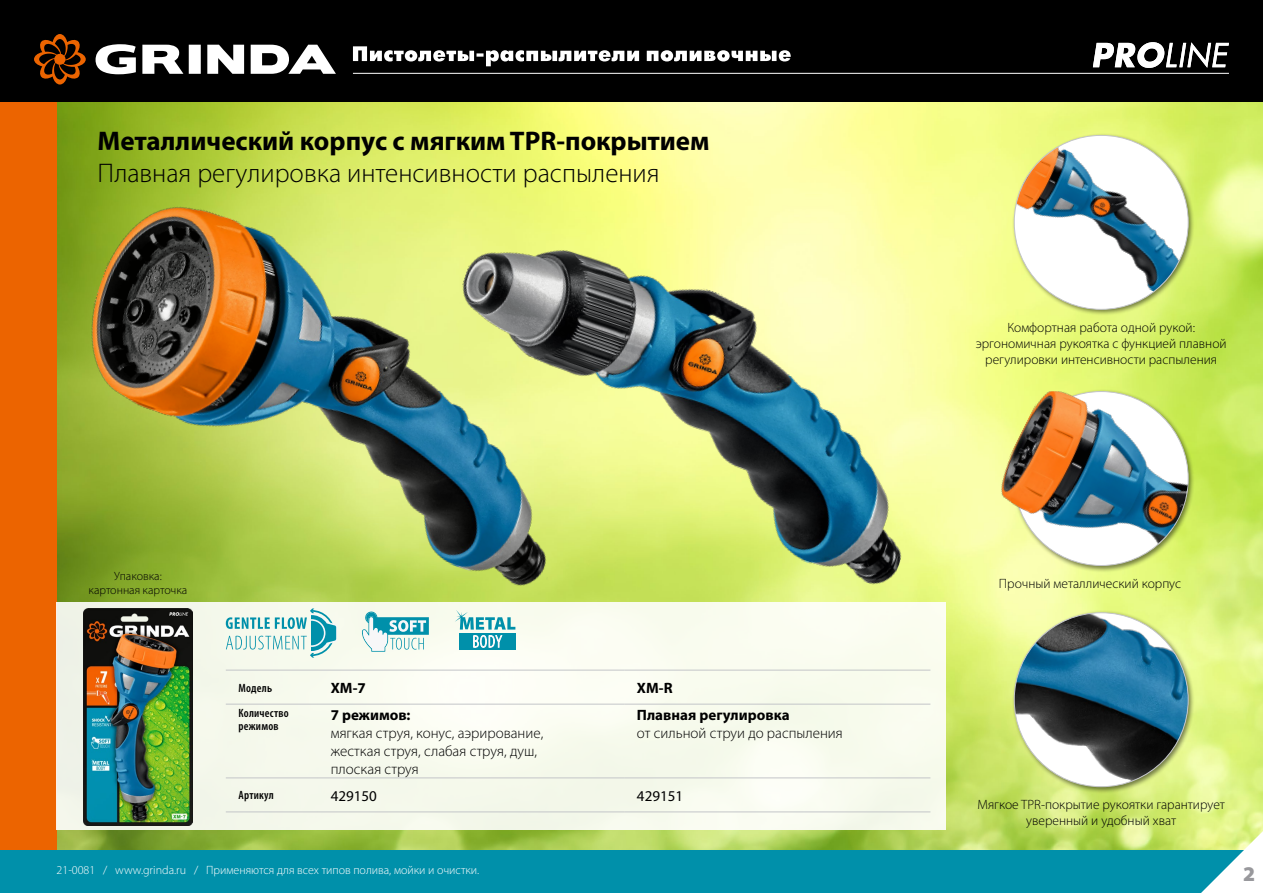
<style>
.page{position:relative;width:1263px;height:893px;background:#fff}
.page>*{position:absolute;margin:0;border:0;box-sizing:border-box;transform-origin:0 0}
.t1{font:300 27px "Myriad Pro";color:#000}
.t2{font:700 27px "Myriad Pro";color:#000}
.t3{font:900 21px "Myriad Pro";color:#98989c}
.t4{font:300 15px/18px "Myriad Pro";color:#000}
.t5{font:700 15px "Myriad Pro";color:#000}
.t6{font:15px "Myriad Pro";color:#000}
.t7{font:300 13.5px/16.2px "Myriad Pro";color:#000;text-align:center}
.t8{font:300 12px "Myriad Pro";color:#fff}
.t9{font:600 condensed 12px/12.8px "Myriad Pro";letter-spacing:.02em;color:#000}
.t10{font:300 12px/14.4px "Myriad Pro";color:#000;text-align:center}
</style>
<div class="page">
<img style="left:57px;top:102px;width:1206px;height:748px">
<div style="left:0;top:102px;width:57px;height:791px;background:#ec6400"></div>
<div style="left:0;top:0;width:1263px;height:102px;background:#000"></div>
<svg style="left:96px;top:44px;width:240px;height:30px"></svg>
<svg style="left:34px;top:34px;width:52px;height:51px"></svg>
<div style="left:0;top:850px;width:1263px;height:43px;background:#0090aa"></div>
<svg style="left:1093px;top:42px;width:136px;height:26px"></svg>
<hr style="left:353px;top:73px;width:876px;height:1px;background:#fff">
<svg style="left:353px;top:46px;width:438px;height:20px"></svg>
<div style="left:57px;top:602px;width:889px;height:228px;background:#f8fbed"></div>
<hr style="left:226px;top:704px;width:92px;height:1px;background:#c3c5c8">
<hr style="left:318px;top:704px;width:306px;height:1px;background:#c3c5c8">
<hr style="left:624px;top:704px;width:306px;height:1px;background:#c3c5c8">
<hr style="left:226px;top:778px;width:92px;height:1px;background:#c3c5c8">
<hr style="left:318px;top:778px;width:306px;height:1px;background:#c3c5c8">
<hr style="left:624px;top:778px;width:306px;height:1px;background:#c3c5c8">
<hr style="left:226px;top:670px;width:92px;height:1px;background:#c3c5c8">
<hr style="left:318px;top:670px;width:306px;height:1px;background:#c3c5c8">
<hr style="left:624px;top:670px;width:306px;height:1px;background:#c3c5c8">
<hr style="left:226px;top:812px;width:92px;height:1px;background:#c3c5c8">
<hr style="left:318px;top:812px;width:306px;height:1px;background:#c3c5c8">
<hr style="left:624px;top:812px;width:306px;height:1px;background:#c3c5c8">
<svg style="left:1201px;top:831px;width:62px;height:62px"></svg>
<div style="left:459px;top:633px;width:57px;height:16px;background:#0090aa"></div>
<svg style="left:455px;top:610px;width:60px;height:38px"></svg>
<svg style="left:362px;top:611px;width:67px;height:41px"></svg>
<div style="left:1012px;top:610px;width:183px;height:184px;background:#000;opacity:.5"></div>
<img style="left:1014px;top:613px;width:174px;height:174px;border-radius:87px">
<div style="left:1012px;top:133px;width:183px;height:183px;background:#000;opacity:.5"></div>
<div style="left:1014px;top:135px;width:174px;height:174px;background:#fff;border-radius:50%"></div>
<img style="left:1014px;top:146px;width:174px;height:146px">
<div style="left:1012px;top:389px;width:183px;height:183px;background:#000;opacity:.5"></div>
<img style="left:1000px;top:391px;width:190px;height:174px">
<img style="left:57px;top:186px;width:567px;height:409px">
<img style="left:413px;top:215px;width:549px;height:375px">
<img style="left:84px;top:608px;width:108px;height:217px">
<svg style="left:226px;top:608px;width:110px;height:50px"></svg>
<h1 class="t2" style="left:97px;top:123px;width:614px">Металлический корпус с мягким TPR-покрытием</h1>
<h1 class="t1" style="left:97px;top:157px;width:563px">Плавная регулировка интенсивности распыления</h1>
<p class="t10" style="left:88px;top:569px;width:100px">Упаковка: картонная карточка</p>
<p class="t9" style="left:239px;top:681px;width:35px">Модель</p>
<p class="t5" style="left:331px;top:678px;width:37px">XM-7</p>
<p class="t5" style="left:637px;top:678px;width:37px">XM-R</p>
<p class="t9" style="left:239px;top:707px;width:52px">Количество режимов</p>
<p class="t5" style="left:331px;top:705px;width:81px">7 режимов:</p>
<p class="t4" style="left:331px;top:723px;width:214px">мягкая струя, конус, аэрирование, жесткая струя, слабая струя, душ, плоская струя</p>
<p class="t5" style="left:637px;top:705px;width:154px">Плавная регулировка</p>
<p class="t4" style="left:637px;top:723px;width:207px">от сильной струи до распыления</p>
<p class="t9" style="left:239px;top:789px;width:37px">Артикул</p>
<p class="t6" style="left:331px;top:786px;width:48px">429150</p>
<p class="t6" style="left:637px;top:786px;width:48px">429151</p>
<p class="t8" style="left:57px;top:862px;width:424px">21-0081 / www.grinda.ru / Применяются для всех типов полива, мойки и очистки.</p>
<p class="t7" style="left:976px;top:319px;width:252px">Комфортная работа одной рукой: эргономичная рукоятка с функцией плавной регулировки интенсивности распыления</p>
<p class="t7" style="left:999px;top:575px;width:184px">Прочный металлический корпус</p>
<p class="t7" style="left:977px;top:796px;width:249px">Мягкое TPR-покрытие рукоятки гарантирует уверенный и удобный хват</p>
<h2 class="t3" style="left:1243px;top:860px;width:14px">2</h2>
</div>
